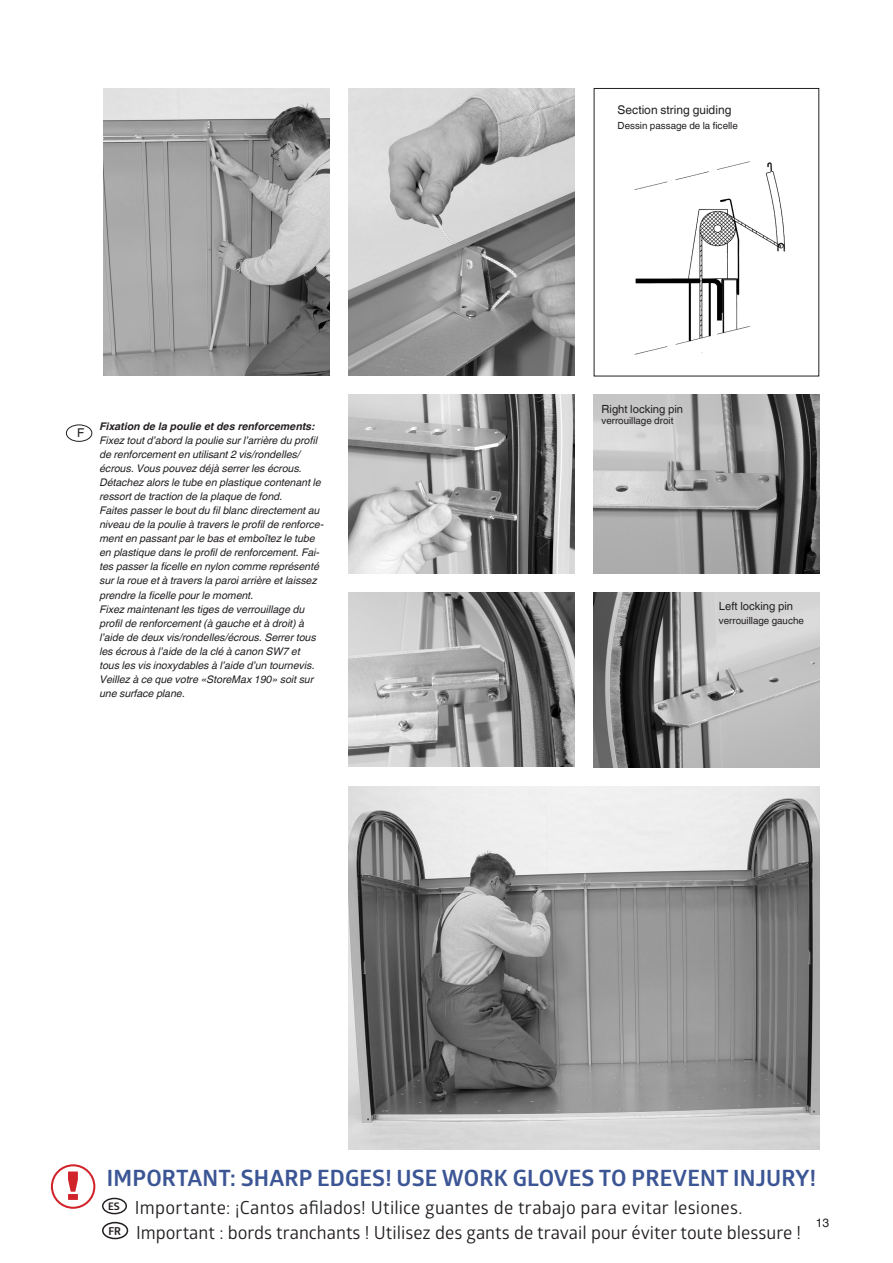
<style>
.page{position:relative;width:893px;height:1263px;background:#fff}
.page>*{position:absolute;margin:0;border:0;box-sizing:border-box;transform-origin:0 0}
.t1{font:700 22.5px "Glober";letter-spacing:.01em;color:#3c5695}
.t2{font:18px/24.9px "Glober";color:#231f20}
.t3{font:12.15px "Helvetica World";color:#231f20}
.t4{font:12px "Helvetica World";color:#242021}
.t5{font:12px "Helvetica World";color:#231f20}
.t6{font:11.25px "Helvetica World";color:#242021}
.t7{font:italic 10.5px/14px "Helvetica World";color:#242021}
.t8{font:italic 700 10.5px "Helvetica World";color:#242021}
.t9{font:9.75px "Helvetica World";color:#242021}
</style>
<div class="page">
<img style="left:103px;top:88px;width:226px;height:287px">
<img style="left:349px;top:88px;width:225px;height:287px">
<img style="left:634px;top:161px;width:152px;height:194px">
<img style="left:348px;top:394px;width:226px;height:179px">
<img style="left:593px;top:394px;width:226px;height:179px">
<img style="left:348px;top:592px;width:226px;height:175px">
<img style="left:593px;top:592px;width:226px;height:176px">
<img style="left:348px;top:786px;width:471px;height:364px">
<div style="left:66px;top:425px;width:26px;height:17px;border:1px solid #231f20;border-radius:50%"></div>
<div style="left:51px;top:1164px;width:44px;height:45px;border:2px solid #d1232a;border-radius:50%"></div>
<svg style="left:68px;top:1171px;width:10px;height:29px"></svg>
<div style="left:102px;top:1198px;width:25px;height:16px;border:1px solid #231f20;border-radius:50%"></div>
<div style="left:102px;top:1222px;width:26px;height:17px;border:2px solid #231f20;border-radius:50%"></div>
<p class="t3" style="left:77px;top:426px;width:9px">F</p>
<p class="t8" style="left:100px;top:420px;width:216px">Fixation de la poulie et des renforcements:</p>
<p class="t7" style="left:100px;top:434px;width:226px">Fixez tout d’abord la poulie sur l’arrière du profil de renforcement en utilisant 2 vis/rondelles/ écrous. Vous pouvez déjà serrer les écrous.<br>Détachez alors le tube en plastique contenant le ressort de traction de la plaque de fond.<br>Faites passer le bout du fil blanc directement au niveau de la poulie à travers le profil de renforce&shy;ment en passant par le bas et emboîtez le tube en plastique dans le profil de renforcement. Fai&shy;tes passer la ficelle en nylon comme représenté sur la roue et à travers la paroi arrière et laissez prendre la ficelle pour le moment.<br>Fixez maintenant les tiges de verrouillage du profil de renforcement (à gauche et à droit) à l’aide de deux vis/rondelles/écrous. Serrer tous les écrous à l’aide de la clé à canon SW7 et<br>tous les vis inoxydables à l’aide d’un tournevis.<br>Veillez à ce que votre «StoreMax 190» soit sur une surface plane.</p>
<p class="t4" style="left:618px;top:103px;width:115px">Section string guiding</p>
<p class="t9" style="left:618px;top:120px;width:122px">Dessin passage de la ficelle</p>
<p class="t6" style="left:601px;top:402px;width:83px">Right locking pin</p>
<p class="t9" style="left:601px;top:415px;width:73px">verrouillage droit</p>
<p class="t6" style="left:719px;top:599px;width:76px">Left locking pin</p>
<p class="t9" style="left:719px;top:615px;width:86px">verrouillage gauche</p>
<h1 class="t1" style="left:107px;top:1162px;width:711px">IMPORTANT: SHARP EDGES! USE WORK GLOVES TO PREVENT INJURY!</h1>
<h2 class="t2" style="left:108px;top:1195px;width:694px"><sup>ES</sup> Importante: ¡Cantos afilados! Utilice guantes de trabajo para evitar lesiones.<br><sup>FR</sup> Important : bords tranchants ! Utilisez des gants de travail pour éviter toute blessure !</h2>
<p class="t5" style="left:816px;top:1216px;width:15px">13</p>
</div>
